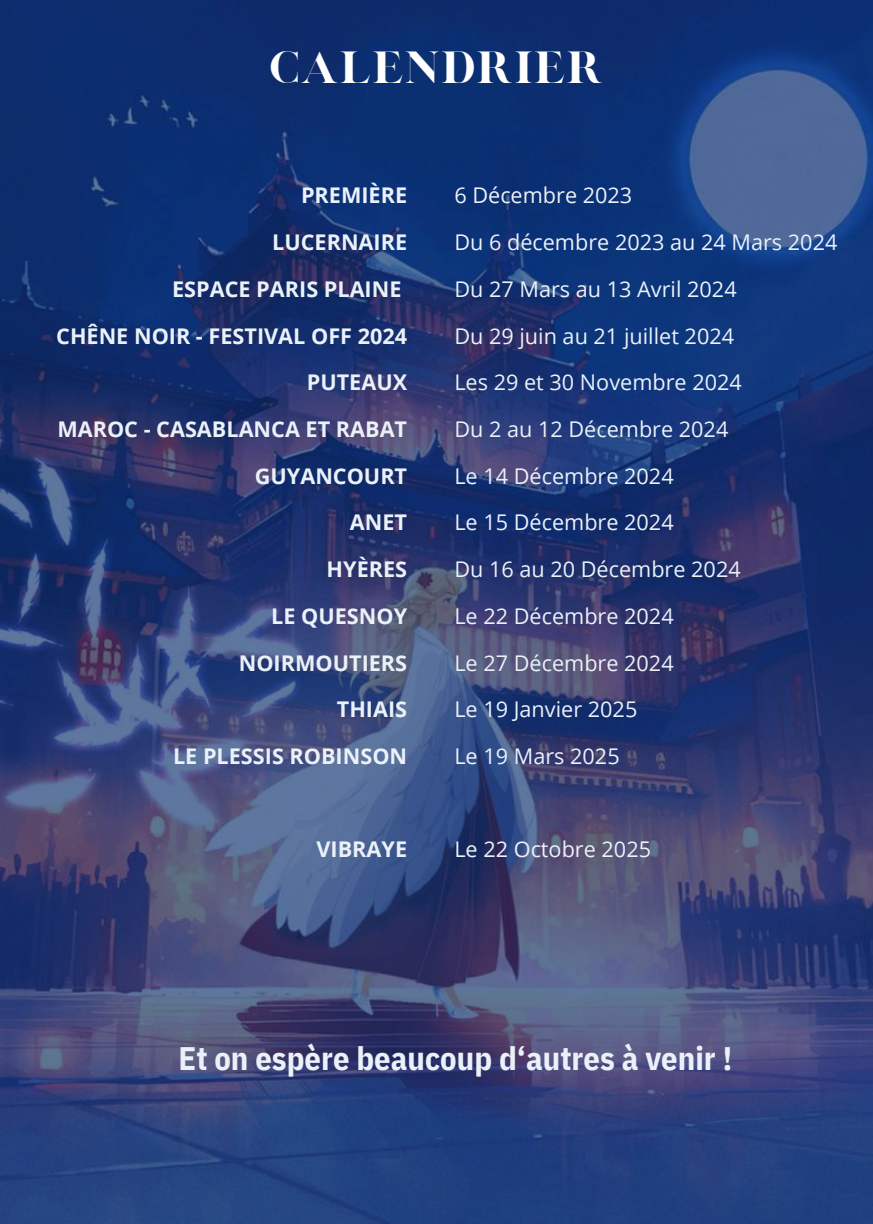
<style>
.page{position:relative;width:873px;height:1224px;background:#fff}
.page>*{position:absolute;margin:0;border:0;box-sizing:border-box;transform-origin:0 0}
.t1{font:36.6px "London";color:#fff}
.t2{font:700 32.4px "IBM Plex Sans Cond";color:#ebf1f8}
.t3{font:21.6px/46.8px "Open Sans";color:#ebf1f8}
.t4{font:700 21.6px/46.8px "Open Sans";color:#ebf1f8;text-align:right}
</style>
<div class="page">
<img style="left:0;top:0;width:873px;height:1224px">
<h1 class="t1" style="left:269px;top:42px;width:336px">CALENDRIER</h1>
<p class="t4" style="left:56px;top:172px;width:352px">PREMIÈRE<br>LUCERNAIRE<br>ESPACE PARIS PLAINE<br>CHÊNE NOIR - FESTIVAL OFF 2024<br>PUTEAUX<br>MAROC - CASABLANCA ET RABAT<br>GUYANCOURT<br>ANET<br>HYÈRES<br>LE QUESNOY<br>NOIRMOUTIERS<br>THIAIS<br>LE PLESSIS ROBINSON</p>
<p class="t4" style="left:317px;top:826px;width:92px">VIBRAYE</p>
<p class="t3" style="left:454px;top:172px;width:385px">6 Décembre 2023<br>Du 6 décembre 2023 au 24 Mars 2024<br>Du 27 Mars au 13 Avril 2024<br>Du 29 juin au 21 juillet 2024<br>Les 29 et 30 Novembre 2024<br>Du 2 au 12 Décembre 2024<br>Le 14 Décembre 2024<br>Le 15 Décembre 2024<br>Du 16 au 20 Décembre 2024<br>Le 22 Décembre 2024<br>Le 27 Décembre 2024<br>Le 19 Janvier 2025<br>Le 19 Mars 2025</p>
<p class="t3" style="left:454px;top:826px;width:198px">Le 22 Octobre 2025</p>
<h2 class="t2" style="left:179px;top:1037px;width:555px">Et on espère beaucoup d‘autres à venir !</h2>
</div>
